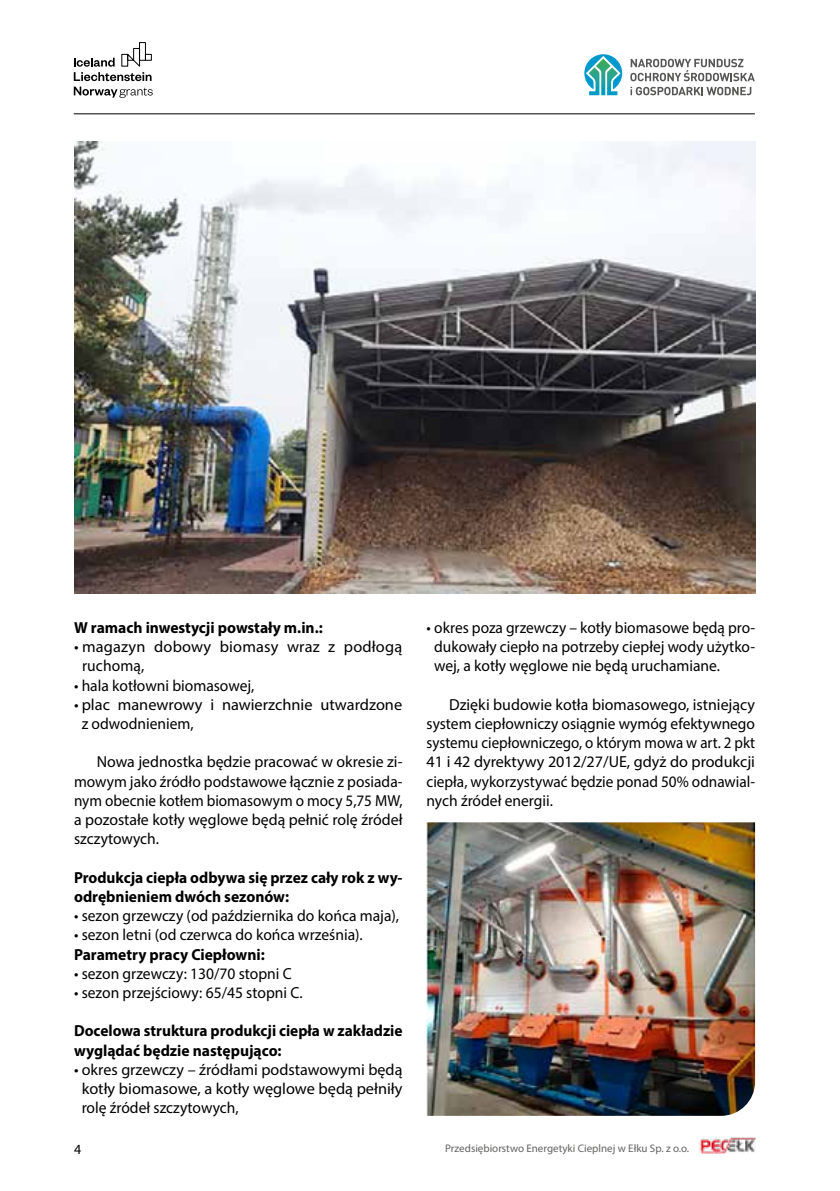
<style>
.page{position:relative;width:840px;height:1191px;background:#fff}
.page>*{position:absolute;margin:0;border:0;box-sizing:border-box;transform-origin:0 0}
.t1{font:16px/19.2px "Myriad Pro";color:#000;text-align:justify}
.t2{font:700 16px/19.2px "Myriad Pro";color:#000;scale:.96 1}
.t3{font:16px/19.2px "Myriad Pro";color:#000;text-align:justify;scale:.96 1}
.t4{font:700 16px "Myriad Pro";color:#000}
.t5{font:14px "Myriad Pro";color:#000}
.t6{font:11px "Myriad Pro";color:#626261}
</style>
<div class="page">
<div style="left:145px;top:54px;width:7px;height:7px;border:1px solid #000"></div>
<div style="left:139px;top:42px;width:7px;height:19px;border:1px solid #000"></div>
<svg style="left:74px;top:48px;width:77px;height:33px"></svg>
<svg style="left:74px;top:87px;width:79px;height:11px"></svg>
<svg style="left:630px;top:59px;width:124px;height:22px"></svg>
<svg style="left:630px;top:87px;width:121px;height:8px"></svg>
<svg style="left:584px;top:54px;width:38px;height:41px"></svg>
<hr style="left:74px;top:113px;width:680px;height:1px;background:#000">
<img style="left:699px;top:1137px;width:57px;height:16px">
<img style="left:74px;top:142px;width:680px;height:451px">
<img style="left:426px;top:822px;width:328px;height:293px">
<p class="t4" style="left:74px;top:617px;width:250px">W ramach inwestycji powstały m.in.:</p>
<p class="t1" style="left:82px;top:637px;width:321px;text-indent:-8px">• magazyn dobowy biomasy wraz z podłogą ruchomą,</p>
<p class="t1" style="left:74px;top:675px;width:182px">• hala kotłowni biomasowej,</p>
<p class="t1" style="left:82px;top:694px;width:322px;text-indent:-8px">• plac manewrowy i nawierzchnie utwardzone z odwodnieniem,</p>
<p class="t1" style="left:74px;top:752px;width:330px;text-indent:23px">Nowa jednostka będzie pracować w okresie zi&shy;mowym jako źródło podstawowe łącznie z posiada&shy;nym obecnie kotłem biomasowym o mocy 5,75 MW, a pozostałe kotły węglowe będą pełnić rolę źródeł szczytowych.</p>
<p class="t2" style="left:74px;top:867px;width:343px">Produkcja ciepła odbywa się przez cały rok z wy&shy;odrębnieniem dwóch sezonów:</p>
<p class="t1" style="left:74px;top:906px;width:326px">• sezon grzewczy (od października do końca maja),</p>
<p class="t1" style="left:74px;top:925px;width:290px">• sezon letni (od czerwca do końca września).</p>
<p class="t4" style="left:74px;top:943px;width:192px">Parametry pracy Ciepłowni:</p>
<p class="t1" style="left:74px;top:963px;width:219px">• sezon grzewczy: 130/70 stopni C</p>
<p class="t1" style="left:74px;top:982px;width:230px">• sezon przejściowy: 65/45 stopni C.</p>
<p class="t2" style="left:74px;top:1020px;width:343px">Docelowa struktura produkcji ciepła w zakładzie wyglądać będzie następująco:</p>
<p class="t1" style="left:82px;top:1059px;width:322px;text-indent:-8px">• okres grzewczy – źródłami podstawowymi będą kotły biomasowe, a kotły węglowe będą pełniły rolę źródeł szczytowych,</p>
<p class="t3" style="left:434px;top:618px;width:335px;text-indent:-8px">• okres poza grzewczy – kotły biomasowe będą pro&shy;dukowały ciepło na potrzeby ciepłej wody użytko&shy;wej, a kotły węglowe nie będą uruchamiane.</p>
<p class="t1" style="left:426px;top:694px;width:330px;text-indent:23px">Dzięki budowie kotła biomasowego, istniejący system ciepłowniczy osiągnie wymóg efektywnego systemu ciepłowniczego, o którym mowa w art. 2 pkt 41 i 42 dyrektywy 2012/27/UE, gdyż do produkcji ciepła, wykorzystywać będzie ponad 50% odnawial&shy;nych źródeł energii.</p>
<p class="t5" style="left:74px;top:1140px;width:9px">4</p>
<p class="t6" style="left:445px;top:1141px;width:245px">Przedsiębiorstwo Energetyki Cieplnej w Ełku Sp. z o.o.</p>
</div>
